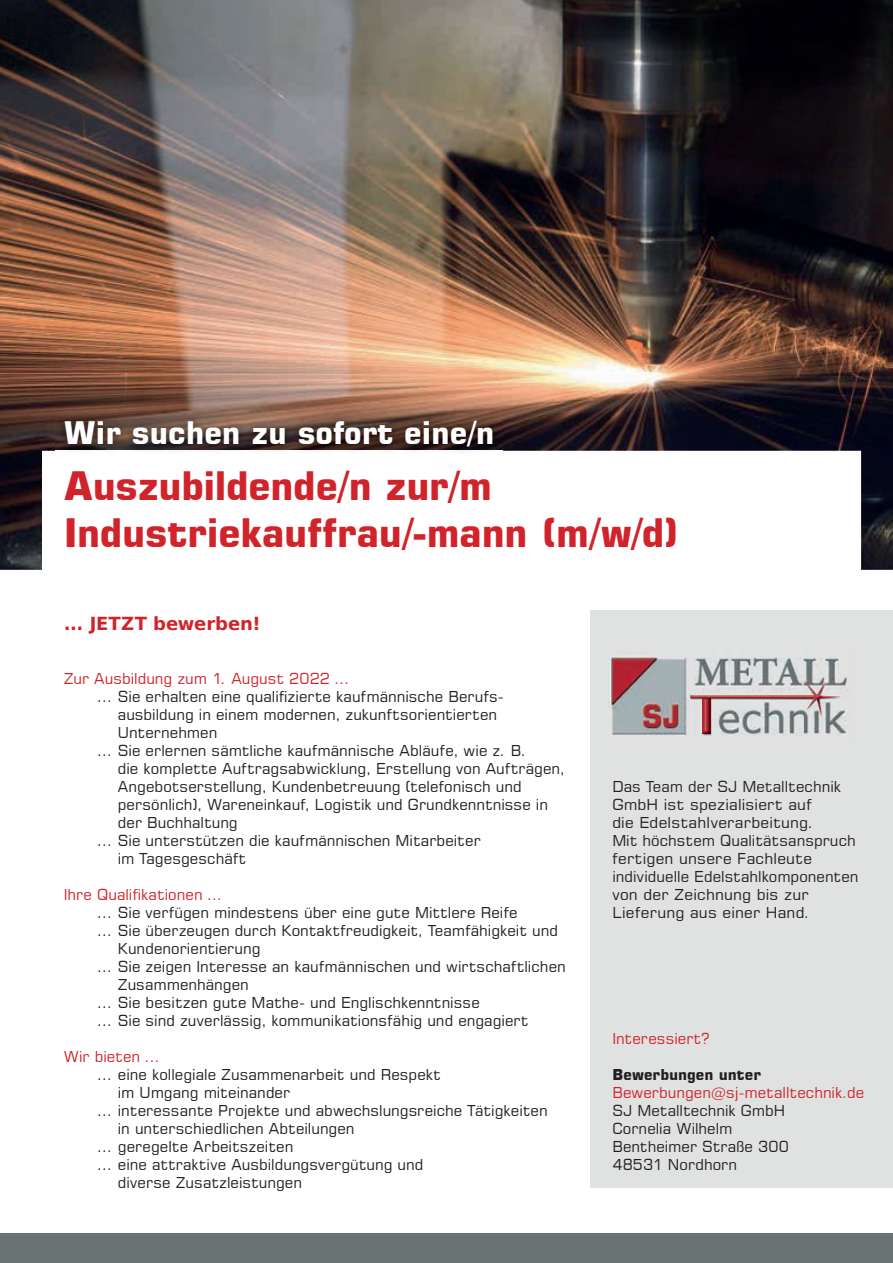
<style>
.page{position:relative;width:893px;height:1263px;background:#fff}
.page>*{position:absolute;margin:0;border:0;box-sizing:border-box;transform-origin:0 0}
.t1{font:700 39.15px/47px "Square 721 BT";letter-spacing:-.015em;color:#d1232a}
.t2{font:700 30.9px "Square 721 BT";color:#fff}
.t3{font:700 18px "DejaVu Sans";color:#d1232a}
.t4{font:15px/18px "Square 721 BT";letter-spacing:.005em;color:#231f20}
.t5{font:15px "Square 721 BT";letter-spacing:.005em;color:#d1232a}
.t6{font:700 15px "Square 721 BT";letter-spacing:.005em;color:#231f20}
</style>
<div class="page">
<img style="left:0;top:0;width:893px;height:570px">
<div style="left:590px;top:611px;width:303px;height:577px;background:#e0e2e2"></div>
<div style="left:43px;top:451px;width:818px;height:149px;background:#fff"></div>
<img style="left:55px;top:412px;width:447px;height:40px">
<div style="left:0;top:1233px;width:893px;height:30px;background:#687273"></div>
<img style="left:608px;top:651px;width:240px;height:85px">
<img style="left:703px;top:698px;width:7px;height:35px">
<img style="left:690px;top:695px;width:113px;height:3px">
<img style="left:803px;top:679px;width:38px;height:37px">
<h2 class="t2" style="left:64px;top:414px;width:432px">Wir suchen zu sofort eine/n</h2>
<h1 class="t1" style="left:64px;top:462px;width:617px">Auszubildende/n zur/m<br>Industriekauffrau/-mann (m/w/d)</h1>
<p class="t3" style="left:64px;top:609px;width:198px">... JETZT bewerben!</p>
<p class="t5" style="left:64px;top:669px;width:288px">Zur Ausbildung zum 1. August 2022 …</p>
<p class="t4" style="left:98px;top:687px;width:408px">… Sie erhalten eine qualifizierte kaufmännische Berufs-</p>
<p class="t4" style="left:118px;top:705px;width:381px">ausbildung in einem modernen, zukunftsorientierten</p>
<p class="t4" style="left:118px;top:723px;width:101px">Unternehmen</p>
<p class="t4" style="left:98px;top:741px;width:430px">… Sie erlernen sämtliche kaufmännische Abläufe, wie z. B.</p>
<p class="t4" style="left:118px;top:759px;width:448px">die komplette Auftragsabwicklung, Erstellung von Aufträgen,</p>
<p class="t4" style="left:118px;top:777px;width:405px">Angebotserstellung, Kundenbetreuung (telefonisch und</p>
<p class="t4" style="left:118px;top:795px;width:432px">persönlich), Wareneinkauf, Logistik und Grundkenntnisse in</p>
<p class="t4" style="left:118px;top:813px;width:121px">der Buchhaltung</p>
<p class="t4" style="left:98px;top:831px;width:384px">… Sie unterstützen die kaufmännischen Mitarbeiter</p>
<p class="t4" style="left:118px;top:849px;width:130px">im Tagesgeschäft</p>
<p class="t5" style="left:64px;top:885px;width:160px">Ihre Qualifikationen …</p>
<p class="t4" style="left:98px;top:903px;width:421px">… Sie verfügen mindestens über eine gute Mittlere Reife</p>
<p class="t4" style="left:98px;top:921px;width:462px">… Sie überzeugen durch Kontaktfreudigkeit, Teamfähigkeit und</p>
<p class="t4" style="left:118px;top:939px;width:144px">Kundenorientierung</p>
<p class="t4" style="left:98px;top:957px;width:469px">… Sie zeigen Interesse an kaufmännischen und wirtschaftlichen</p>
<p class="t4" style="left:118px;top:975px;width:132px">Zusammenhängen</p>
<p class="t4" style="left:98px;top:993px;width:383px">… Sie besitzen gute Mathe- und Englischkenntnisse</p>
<p class="t4" style="left:98px;top:1011px;width:432px">… Sie sind zuverlässig, kommunikationsfähig und engagiert</p>
<p class="t5" style="left:64px;top:1047px;width:98px">Wir bieten …</p>
<p class="t4" style="left:98px;top:1065px;width:345px">… eine kollegiale Zusammenarbeit und Respekt</p>
<p class="t4" style="left:118px;top:1083px;width:174px">im Umgang miteinander</p>
<p class="t4" style="left:98px;top:1101px;width:451px">… interessante Projekte und abwechslungsreiche Tätigkeiten</p>
<p class="t4" style="left:118px;top:1119px;width:238px">in unterschiedlichen Abteilungen</p>
<p class="t4" style="left:98px;top:1137px;width:197px">… geregelte Arbeitszeiten</p>
<p class="t4" style="left:98px;top:1155px;width:327px">… eine attraktive Ausbildungsvergütung und</p>
<p class="t4" style="left:118px;top:1173px;width:186px">diverse Zusatzleistungen</p>
<p class="t4" style="left:612px;top:777px;width:248px">Das Team der SJ Metalltechnik<br>GmbH ist spezialisiert auf<br>die Edelstahlverarbeitung.<br>Mit höchstem Qualitätsanspruch fertigen unsere Fachleute individuelle Edelstahl komponenten von der Zeichnung bis zur<br>Lieferung aus einer Hand.</p>
<p class="t5" style="left:612px;top:1029px;width:99px">Interessiert?</p>
<p class="t6" style="left:612px;top:1065px;width:150px">Bewerbungen unter</p>
<p class="t5" style="left:612px;top:1083px;width:253px">Bewerbungen@sj-metalltechnik.de</p>
<p class="t4" style="left:612px;top:1101px;width:178px">SJ Metalltechnik GmbH<br>Cornelia Wilhelm<br>Bentheimer Straße 300<br>48531 Nordhorn</p>
</div>
